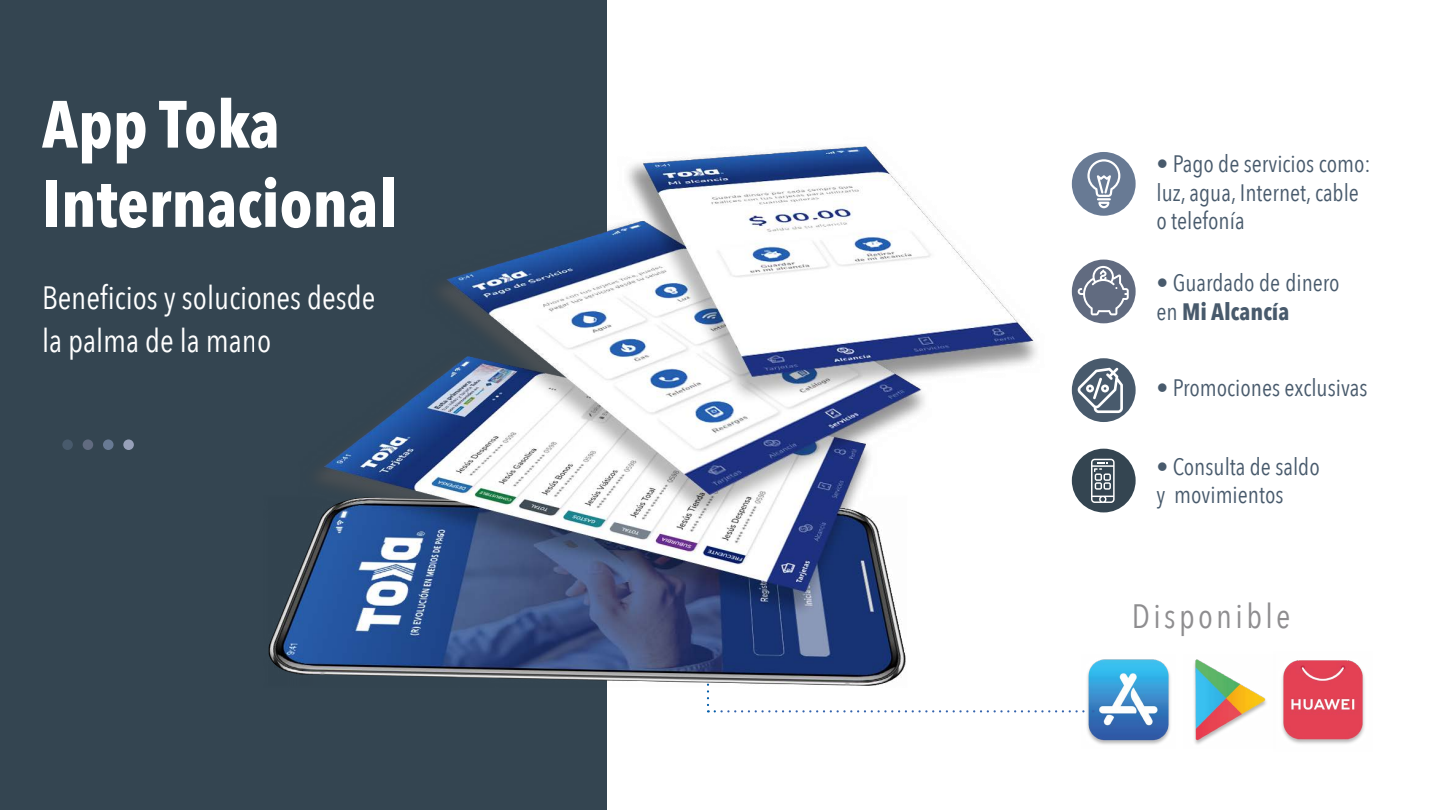
<style>
.page{position:relative;width:1440px;height:810px;background:#fff}
.page>*{position:absolute;margin:0;border:0;box-sizing:border-box;transform-origin:0 0}
.t1{font:700 66px/79.2px "Avenir Next Condensed";color:#fff}
.t2{font:33.75px "Avenir Next Condensed";letter-spacing:.1em;color:#8e8d8f}
.t3{font:32.25px/43.2px "Avenir Next Condensed";color:#fff}
.t4{font:23.77px/28.5px "Avenir Next Condensed";color:#485a6c}
.s1{font-weight:700}
</style>
<div class="page">
<div style="left:0;top:0;width:606px;height:810px;background:#344551"></div>
<img style="left:268px;top:124px;width:769px;height:571px">
<img style="left:1082px;top:659px;width:89px;height:86px">
<img style="left:1194px;top:659px;width:73px;height:85px">
<img style="left:1282px;top:660px;width:83px;height:84px">
<div style="left:1072px;top:449px;width:64px;height:63px;background:#344551;border-radius:50%"></div>
<svg style="left:1091px;top:459px;width:24px;height:44px"></svg>
<div style="left:1072px;top:152px;width:64px;height:64px;background:#687a94;border-radius:50%"></div>
<svg style="left:1087px;top:159px;width:33px;height:49px"></svg>
<div style="left:1072px;top:358px;width:64px;height:64px;background:#485a6c;border-radius:50%"></div>
<svg style="left:1077px;top:368px;width:46px;height:45px"></svg>
<div style="left:1072px;top:260px;width:64px;height:63px;background:#616b80;border-radius:50%"></div>
<svg style="left:1078px;top:266px;width:51px;height:49px"></svg>
<svg style="left:707px;top:685px;width:2px;height:27px"></svg>
<svg style="left:715px;top:710px;width:379px;height:2px"></svg>
<div style="left:62px;top:439px;width:11px;height:11px;background:#485a6c;border-radius:50%"></div>
<div style="left:83px;top:439px;width:10px;height:11px;background:#616b80;border-radius:50%"></div>
<div style="left:103px;top:439px;width:11px;height:11px;background:#687a94;border-radius:50%"></div>
<div style="left:123px;top:439px;width:11px;height:11px;background:#97a0b9;border-radius:50%"></div>
<h1 class="t1" style="left:42px;top:84px;width:357px">App Toka<br>Internacional</h1>
<h3 class="t3" style="left:42px;top:274px;width:335px">Beneficios y soluciones desde la palma de la mano</h3>
<p class="t4" style="left:1156px;top:149px;width:216px">• Pago de servicios como: luz, agua, Internet, cable o telefonía</p>
<p class="t4" style="left:1156px;top:267px;width:185px">• Guardado de dinero en <span class="s1">Mi Alcancía</span></p>
<p class="t4" style="left:1156px;top:372px;width:213px">• Promociones exclusivas</p>
<p class="t4" style="left:1156px;top:451px;width:165px">• Consulta de saldo y movimientos</p>
<h2 class="t2" style="left:1132px;top:587px;width:160px">Disponible</h2>
</div>
